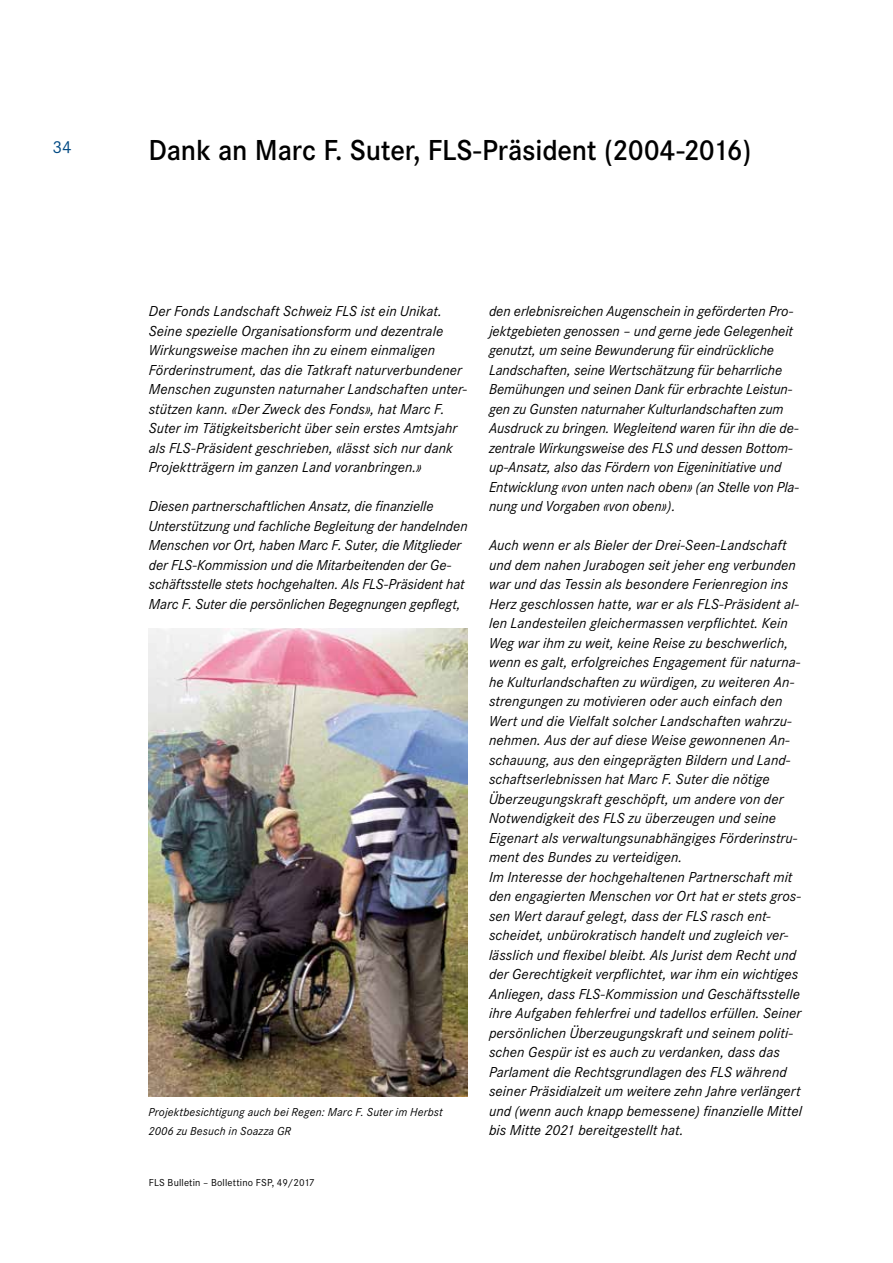
<style>
.page{position:relative;width:893px;height:1263px;background:#fff}
.page>*{position:absolute;margin:0;border:0;box-sizing:border-box;transform-origin:0 0}
.t1{font:600 30px "Corporate S";letter-spacing:-.01em;color:#000}
.t2{font:18px "Corporate S";color:#004983}
.t3{font:italic 15px/19.5px "Corporate S";letter-spacing:.005em;color:#000}
.t4{font:italic 12px/19.5px "Corporate S";letter-spacing:.015em;color:#000}
.t5{font:10.5px "Corporate S";letter-spacing:.015em;color:#000}
</style>
<div class="page">
<img style="left:149px;top:628px;width:319px;height:468px">
<p class="t2" style="left:53px;top:137px;width:21px">34</p>
<h1 class="t1" style="left:149px;top:133px;width:604px">Dank an Marc F. Suter, FLS-Präsident (2004-2016)</h1>
<p class="t3" style="left:149px;top:302px;width:320px">Der Fonds Landschaft Schweiz FLS ist ein Unikat.<br>Seine spezielle Organisationsform und dezentrale Wirkungsweise machen ihn zu einem einmaligen Förderinstrument, das die Tatkraft naturverbundener Menschen zugunsten naturnaher Landschaften unter&shy;stützen kann. «Der Zweck des Fonds», hat Marc F.<br>Suter im Tätigkeitsbericht über sein erstes Amtsjahr als FLS-Präsident geschrieben, «lässt sich nur dank Projektträgern im ganzen Land voranbringen.»</p>
<p class="t3" style="left:149px;top:497px;width:320px">Diesen partnerschaftlichen Ansatz, die finanzielle Unterstützung und fachliche Begleitung der handelnden Menschen vor Ort, haben Marc F. Suter, die Mitglieder der FLS-Kommission und die Mitarbeitenden der Ge&shy;schäftsstelle stets hochgehalten. Als FLS-Präsident hat Marc F. Suter die persönlichen Begegnungen gepflegt,</p>
<p class="t4" style="left:149px;top:1102px;width:296px">Projektbesichtigung auch bei Regen: Marc F. Suter im Herbst<br>2006 zu Besuch in Soazza GR</p>
<p class="t5" style="left:149px;top:1176px;width:168px">FLS Bulletin – Bollettino FSP, 49/2017</p>
<p class="t3" style="left:489px;top:302px;width:311px">den erlebnisreichen Augenschein in geförderten Pro&shy;jektgebieten genossen – und gerne jede Gelegenheit genutzt, um seine Bewunderung für eindrückliche Landschaften, seine Wertschätzung für beharrliche Bemühungen und seinen Dank für erbrachte Leistun&shy;gen zu Gunsten naturnaher Kulturlandschaften zum Ausdruck zu bringen. Wegleitend waren für ihn die de&shy;zentrale Wirkungsweise des FLS und dessen Bottom&shy;up-Ansatz, also das Fördern von Eigeninitiative und Entwicklung «von unten nach oben» (an Stelle von Pla&shy;nung und Vorgaben «von oben»).</p>
<p class="t3" style="left:489px;top:536px;width:314px">Auch wenn er als Bieler der Drei-Seen-Landschaft und dem nahen Jurabogen seit jeher eng verbunden war und das Tessin als besondere Ferienregion ins Herz geschlossen hatte, war er als FLS-Präsident al&shy;len Landesteilen gleichermassen verpflichtet. Kein Weg war ihm zu weit, keine Reise zu beschwerlich, wenn es galt, erfolgreiches Engagement für naturna&shy;he Kulturlandschaften zu würdigen, zu weiteren An&shy;strengungen zu motivieren oder auch einfach den Wert und die Vielfalt solcher Landschaften wahrzu&shy;nehmen. Aus der auf diese Weise gewonnenen An&shy;schauung, aus den eingeprägten Bildern und Land&shy;schaftserlebnissen hat Marc F. Suter die nötige Überzeugungskraft geschöpft, um andere von der Notwendigkeit des FLS zu überzeugen und seine Eigenart als verwaltungsunabhängiges Förderinstru&shy;ment des Bundes zu verteidigen.<br>Im Interesse der hochgehaltenen Partnerschaft mit den engagierten Menschen vor Ort hat er stets gros&shy;sen Wert darauf gelegt, dass der FLS rasch ent&shy;scheidet, unbürokratisch handelt und zugleich ver&shy;lässlich und flexibel bleibt. Als Jurist dem Recht und der Gerechtigkeit verpflichtet, war ihm ein wichtiges Anliegen, dass FLS-Kommission und Geschäftsstelle ihre Aufgaben fehlerfrei und tadellos erfüllen. Seiner persönlichen Überzeugungskraft und seinem politi&shy;schen Gespür ist es auch zu verdanken, dass das Parlament die Rechtsgrundlagen des FLS während seiner Präsidialzeit um weitere zehn Jahre verlängert und (wenn auch knapp bemessene) finanzielle Mittel bis Mitte 2021 bereitgestellt hat.</p>
</div>
